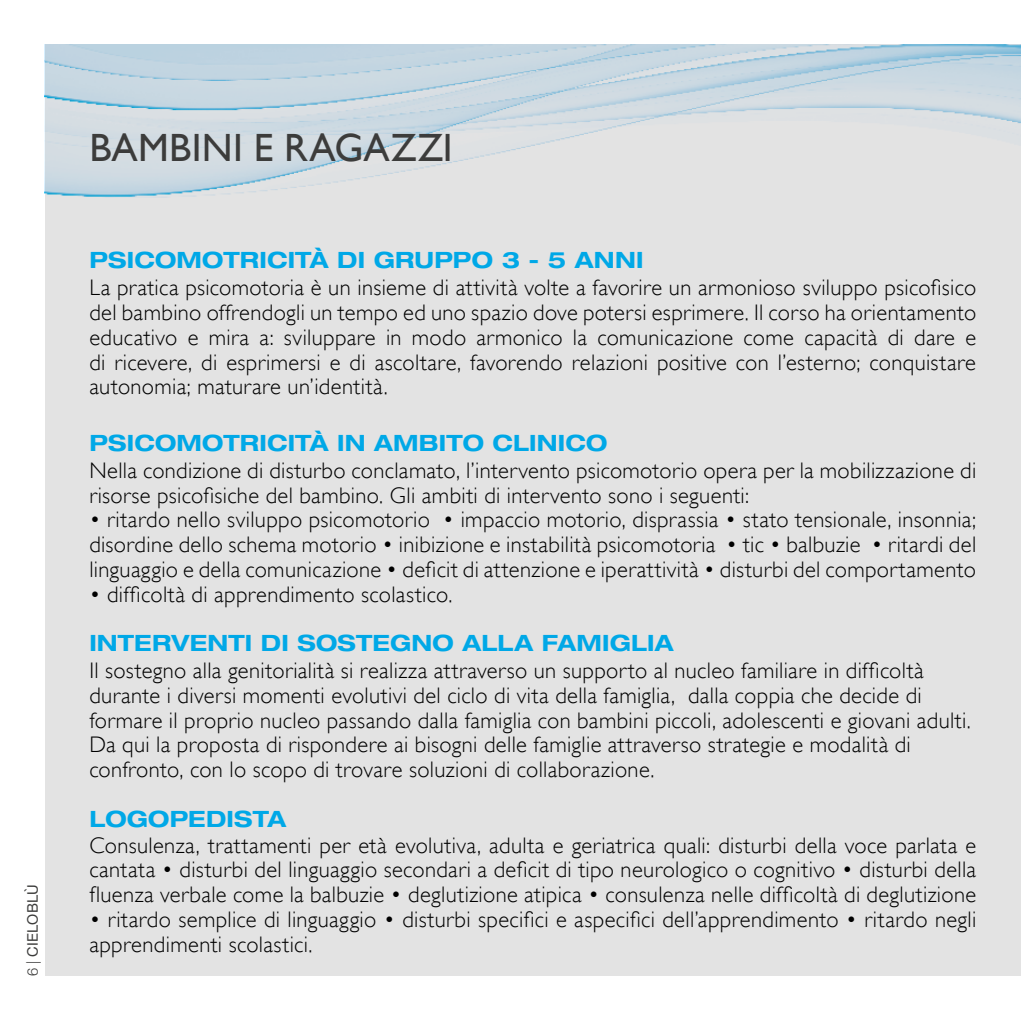
<style>
.page{position:relative;width:1021px;height:1021px;background:#fff}
.page>*{position:absolute;margin:0;border:0;box-sizing:border-box;transform-origin:0 0}
.t1{font:39.38px "Gill Sans";letter-spacing:.005em;color:#3c3c3b}
.t2{font:300 22.5px/24.8px "Gill Sans";letter-spacing:.015em;color:#000;text-align:justify}
.t3{font:700 expanded 22.5px "Helvetica Neue LT Std";letter-spacing:.005em;color:#00a8e7}
.t4{font:14.62px "Helvetica Neue LT Std";letter-spacing:.01em;color:#3c3c3b}
.s1{font-weight:300}
</style>
<div class="page">
<div style="left:45px;top:45px;width:975px;height:931px;background:#e3e3e3"></div>
<img style="left:45px;top:45px;width:975px;height:153px">
<p class="t4" style="left:24px;top:976px;width:94px;rotate:-90deg"><span class="s1">6 |</span> CIELOBLÙ</p>
<h1 class="t1" style="left:89px;top:125px;width:365px">BAMBINI E RAGAZZI</h1>
<p class="t3" style="left:89px;top:246px;width:504px">PSICOMOTRICITÀ DI GRUPPO 3 - 5 ANNI</p>
<p class="t2" style="left:89px;top:275px;width:888px">La pratica psicomotoria è un insieme di attività volte a favorire un armonioso sviluppo psicofisico del bambino offrendogli un tempo ed uno spazio dove potersi esprimere. Il corso ha orientamento educativo e mira a: sviluppare in modo armonico la comunicazione come capacità di dare e di ricevere, di esprimersi e di ascoltare, favorendo relazioni positive con l’esterno; conquistare autonomia; maturare un’identità.</p>
<p class="t3" style="left:89px;top:428px;width:519px">PSICOMOTRICITÀ IN AMBITO CLINICO</p>
<p class="t2" style="left:89px;top:458px;width:888px">Nella condizione di disturbo conclamato, l’intervento psicomotorio opera per la mobilizzazione di risorse psicofisiche del bambino. Gli ambiti di intervento sono i seguenti:</p>
<p class="t2" style="left:89px;top:507px;width:888px">• ritardo nello sviluppo psicomotorio • impaccio motorio, disprassia • stato tensionale, insonnia; disordine dello schema motorio • inibizione e instabilità psicomotoria • tic • balbuzie • ritardi del linguaggio e della comunicazione • deficit di attenzione e iperattività • disturbi del comportamento</p>
<p class="t2" style="left:89px;top:581px;width:365px">• difficoltà di apprendimento scolastico.</p>
<p class="t3" style="left:89px;top:629px;width:586px">INTERVENTI DI SOSTEGNO ALLA FAMIGLIA</p>
<p class="t2" style="left:89px;top:658px;width:883px;text-align:left">Il sostegno alla genitorialità si realizza attraverso un supporto al nucleo familiare in difficoltà durante i diversi momenti evolutivi del ciclo di vita della famiglia, dalla coppia che decide di formare il proprio nucleo passando dalla famiglia con bambini piccoli, adolescenti e giovani adulti.<br>Da qui la proposta di rispondere ai bisogni delle famiglie attraverso strategie e modalità di confronto, con lo scopo di trovare soluzioni di collaborazione.</p>
<p class="t3" style="left:89px;top:804px;width:198px">LOGOPEDISTA</p>
<p class="t2" style="left:89px;top:832px;width:888px">Consulenza, trattamenti per età evolutiva, adulta e geriatrica quali: disturbi della voce parlata e cantata • disturbi del linguaggio secondari a deficit di tipo neurologico o cognitivo • disturbi della fluenza verbale come la balbuzie • deglutizione atipica • consulenza nelle difficoltà di deglutizione</p>
<p class="t2" style="left:89px;top:906px;width:888px">• ritardo semplice di linguaggio • disturbi specifici e aspecifici dell’apprendimento • ritardo negli apprendimenti scolastici.</p>
</div>
